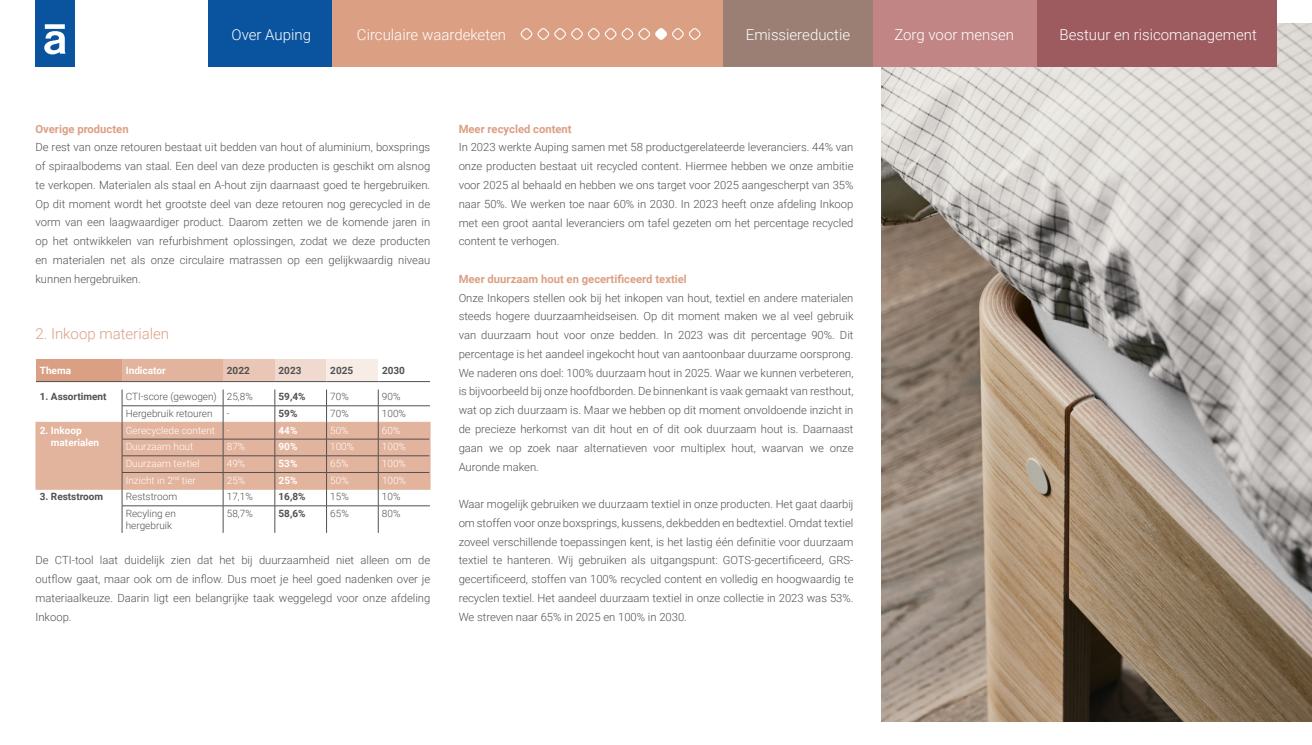
<style>
.page{position:relative;width:1312px;height:745px;background:#fff}
.page>*{position:absolute;margin:0;border:0;box-sizing:border-box;transform-origin:0 0}
.t1{font:300 15px "Roboto";color:#fff}
.t2{font:300 15px "Roboto";color:#dba084}
.t3{font:300 11.25px/18.8px "Roboto";color:#515151;text-align:justify}
.t4{font:700 11.25px "Roboto";color:#dba084}
.t5{font:300 10px/12px "Roboto";color:#515151}
.t6{font:300 10px "Roboto";color:#fff}
.t7{font:700 10px "Roboto";color:#515151}
.t8{font:700 10px/12px "Roboto";color:#fff}
</style>
<div class="page">
<img style="left:881px;top:23px;width:430px;height:698px">
<svg style="left:36px;top:359px;width:394px;height:129px;fill:#e2b39d"></svg>
<div style="left:223px;top:359px;width:52px;height:22px;background:#e9c6b5"></div>
<div style="left:275px;top:359px;width:51px;height:22px;background:#f0d9ce"></div>
<div style="left:326px;top:359px;width:52px;height:22px;background:#f8ece7"></div>
<div style="left:378px;top:359px;width:52px;height:22px;background:#fff"></div>
<hr style="left:35px;top:421px;width:87px;height:2px;background:#e2b39d">
<svg style="left:35px;top:423px;width:2px;height:65px"></svg>
<hr style="left:35px;top:488px;width:87px;height:1px;background:#e2b39d">
<hr style="left:122px;top:421px;width:101px;height:2px;background:#e2b39d">
<hr style="left:223px;top:421px;width:51px;height:2px;background:#e2b39d">
<hr style="left:275px;top:421px;width:51px;height:2px;background:#e2b39d">
<hr style="left:327px;top:421px;width:51px;height:2px;background:#e2b39d">
<hr style="left:378px;top:421px;width:52px;height:2px;background:#e2b39d">
<svg style="left:429px;top:423px;width:1px;height:65px"></svg>
<hr style="left:122px;top:488px;width:101px;height:1px;background:#e2b39d">
<hr style="left:223px;top:488px;width:51px;height:1px;background:#e2b39d">
<hr style="left:275px;top:488px;width:51px;height:1px;background:#e2b39d">
<hr style="left:327px;top:488px;width:51px;height:1px;background:#e2b39d">
<hr style="left:378px;top:488px;width:52px;height:1px;background:#e2b39d">
<hr style="left:36px;top:381px;width:86px;height:1px;background:#515151">
<hr style="left:122px;top:381px;width:101px;height:1px;background:#515151">
<hr style="left:223px;top:381px;width:52px;height:1px;background:#515151">
<hr style="left:275px;top:381px;width:51px;height:1px;background:#515151">
<hr style="left:326px;top:381px;width:52px;height:1px;background:#515151">
<hr style="left:378px;top:381px;width:52px;height:1px;background:#515151">
<hr style="left:122px;top:405px;width:101px;height:1px;background:#515151">
<hr style="left:223px;top:405px;width:52px;height:1px;background:#515151">
<hr style="left:275px;top:405px;width:51px;height:1px;background:#515151">
<hr style="left:326px;top:405px;width:52px;height:1px;background:#515151">
<hr style="left:378px;top:405px;width:52px;height:1px;background:#515151">
<hr style="left:122px;top:438px;width:101px;height:1px;background:#515151">
<hr style="left:223px;top:438px;width:52px;height:1px;background:#515151">
<hr style="left:275px;top:438px;width:51px;height:1px;background:#515151">
<hr style="left:326px;top:438px;width:52px;height:1px;background:#515151">
<hr style="left:378px;top:438px;width:51px;height:1px;background:#515151">
<hr style="left:122px;top:455px;width:101px;height:1px;background:#515151">
<hr style="left:223px;top:455px;width:52px;height:1px;background:#515151">
<hr style="left:275px;top:455px;width:51px;height:1px;background:#515151">
<hr style="left:326px;top:455px;width:52px;height:1px;background:#515151">
<hr style="left:378px;top:455px;width:51px;height:1px;background:#515151">
<hr style="left:122px;top:472px;width:101px;height:1px;background:#515151">
<hr style="left:223px;top:472px;width:52px;height:1px;background:#515151">
<hr style="left:275px;top:472px;width:51px;height:1px;background:#515151">
<hr style="left:326px;top:472px;width:52px;height:1px;background:#515151">
<hr style="left:378px;top:472px;width:51px;height:1px;background:#515151">
<svg style="left:122px;top:389px;width:1px;height:143px"></svg>
<hr style="left:122px;top:505px;width:101px;height:1px;background:#515151">
<hr style="left:223px;top:505px;width:52px;height:1px;background:#515151">
<hr style="left:275px;top:505px;width:51px;height:1px;background:#515151">
<hr style="left:326px;top:505px;width:52px;height:1px;background:#515151">
<svg style="left:223px;top:389px;width:1px;height:143px"></svg>
<svg style="left:274px;top:389px;width:1px;height:143px"></svg>
<svg style="left:326px;top:389px;width:1px;height:143px"></svg>
<svg style="left:378px;top:389px;width:1px;height:143px"></svg>
<hr style="left:378px;top:505px;width:52px;height:1px;background:#515151">
<div style="left:872px;top:0;width:164px;height:66px;background:#c28585"></div>
<div style="left:1036px;top:0;width:240px;height:66px;background:#9d5b60"></div>
<div style="left:722px;top:0;width:150px;height:66px;background:#9b7f75"></div>
<div style="left:208px;top:0;width:124px;height:66px;background:#09539f"></div>
<div style="left:332px;top:0;width:390px;height:66px;background:#dba084"></div>
<svg style="left:520px;top:28px;width:181px;height:12px"></svg>
<div style="left:35px;top:0;width:39px;height:66px;background:#09539f"></div>
<svg style="left:44px;top:24px;width:22px;height:30px"></svg>
<h1 class="t1" style="left:231px;top:24px;width:81px">Over Auping</h1>
<h1 class="t1" style="left:357px;top:24px;width:151px">Circulaire waardeketen</h1>
<h1 class="t1" style="left:745px;top:24px;width:106px">Emissiereductie</h1>
<h1 class="t1" style="left:894px;top:24px;width:121px">Zorg voor mensen</h1>
<h1 class="t1" style="left:1059px;top:24px;width:199px">Bestuur en risicomanagement</h1>
<p class="t4" style="left:35px;top:121px;width:95px">Overige producten</p>
<p class="t3" style="left:35px;top:137px;width:396px">De rest van onze retouren bestaat uit bedden van hout of aluminium, boxsprings of spiraalbodems van staal. Een deel van deze producten is geschikt om alsnog te verkopen. Materialen als staal en A-hout zijn daarnaast goed te hergebruiken.<br>Op dit moment wordt het grootste deel van deze retouren nog gerecycled in de vorm van een laagwaardiger product. Daarom zetten we de komende jaren in op het ontwikkelen van refurbishment oplossingen, zodat we deze producten en materialen net als onze circulaire matrassen op een gelijkwaardig niveau kunnen hergebruiken.</p>
<h1 class="t2" style="left:35px;top:323px;width:135px">2. Inkoop materialen</h1>
<p class="t8" style="left:40px;top:364px;width:33px">Thema</p>
<p class="t8" style="left:126px;top:364px;width:41px">Indicator</p>
<p class="t7" style="left:227px;top:363px;width:24px">2022</p>
<p class="t7" style="left:278px;top:363px;width:24px">2023</p>
<p class="t7" style="left:330px;top:363px;width:24px">2025</p>
<p class="t7" style="left:382px;top:363px;width:24px">2030</p>
<p class="t7" style="left:40px;top:389px;width:68px">1. Assortiment</p>
<p class="t5" style="left:126px;top:390px;width:128px">CTI-score (gewogen) 25,8%</p>
<p class="t7" style="left:278px;top:389px;width:29px">59,4%</p>
<p class="t5" style="left:330px;top:390px;width:20px">70%</p>
<p class="t5" style="left:382px;top:390px;width:20px">90%</p>
<p class="t5" style="left:126px;top:407px;width:88px">Hergebruik retouren</p>
<p class="t5" style="left:227px;top:407px;width:4px">-</p>
<p class="t7" style="left:278px;top:406px;width:20px">59%</p>
<p class="t5" style="left:330px;top:407px;width:20px">70%</p>
<p class="t5" style="left:382px;top:407px;width:26px">100%</p>
<p class="t8" style="left:51px;top:423px;width:50px;text-indent:-11px">2. Inkoop materialen</p>
<p class="t6" style="left:126px;top:423px;width:105px">Gerecyclede content -</p>
<p class="t8" style="left:278px;top:423px;width:20px">44%</p>
<p class="t6" style="left:330px;top:423px;width:20px">50%</p>
<p class="t6" style="left:382px;top:423px;width:20px">60%</p>
<p class="t6" style="left:126px;top:439px;width:69px">Duurzaam hout</p>
<p class="t6" style="left:227px;top:439px;width:20px">87%</p>
<p class="t8" style="left:278px;top:440px;width:20px">90%</p>
<p class="t6" style="left:330px;top:439px;width:26px">100%</p>
<p class="t6" style="left:382px;top:439px;width:26px">100%</p>
<p class="t6" style="left:126px;top:456px;width:75px">Duurzaam textiel</p>
<p class="t6" style="left:227px;top:456px;width:20px">49%</p>
<p class="t8" style="left:278px;top:457px;width:20px">53%</p>
<p class="t6" style="left:330px;top:456px;width:20px">65%</p>
<p class="t6" style="left:382px;top:456px;width:26px">100%</p>
<p class="t6" style="left:126px;top:473px;width:72px">Inzicht in 2<sup>nd</sup> tier</p>
<p class="t6" style="left:227px;top:473px;width:20px">25%</p>
<p class="t8" style="left:278px;top:473px;width:20px">25%</p>
<p class="t6" style="left:330px;top:473px;width:20px">50%</p>
<p class="t6" style="left:382px;top:473px;width:26px">100%</p>
<p class="t7" style="left:40px;top:489px;width:65px">3. Reststroom</p>
<p class="t5" style="left:126px;top:490px;width:53px">Reststroom</p>
<p class="t5" style="left:227px;top:490px;width:27px">17,1%</p>
<p class="t7" style="left:278px;top:489px;width:29px">16,8%</p>
<p class="t5" style="left:330px;top:490px;width:20px">15%</p>
<p class="t5" style="left:382px;top:490px;width:20px">10%</p>
<p class="t5" style="left:126px;top:507px;width:52px">Recyling en hergebruik</p>
<p class="t5" style="left:227px;top:507px;width:27px">58,7%</p>
<p class="t7" style="left:278px;top:506px;width:29px">58,6%</p>
<p class="t5" style="left:330px;top:507px;width:20px">65%</p>
<p class="t5" style="left:382px;top:507px;width:20px">80%</p>
<p class="t3" style="left:35px;top:550px;width:396px">De CTI-tool laat duidelijk zien dat het bij duurzaamheid niet alleen om de outflow gaat, maar ook om de inflow. Dus moet je heel goed nadenken over je materiaalkeuze. Daarin ligt een belangrijke taak weggelegd voor onze afdeling Inkoop.</p>
<p class="t4" style="left:458px;top:121px;width:115px">Meer recycled content</p>
<p class="t3" style="left:458px;top:137px;width:396px">In 2023 werkte Auping samen met 58 productgerelateerde leveranciers. 44% van onze producten bestaat uit recycled content. Hiermee hebben we onze ambitie voor 2025 al behaald en hebben we ons target voor 2025 aangescherpt van 35% naar 50%. We werken toe naar 60% in 2030. In 2023 heeft onze afdeling Inkoop met een groot aantal leveranciers om tafel gezeten om het percentage recycled content te verhogen.</p>
<p class="t4" style="left:458px;top:271px;width:230px">Meer duurzaam hout en gecertificeerd textiel</p>
<p class="t3" style="left:458px;top:287px;width:396px">Onze Inkopers stellen ook bij het inkopen van hout, textiel en andere materialen steeds hogere duurzaamheidseisen. Op dit moment maken we al veel gebruik van duurzaam hout voor onze bedden. In 2023 was dit percentage 90%. Dit percentage is het aandeel ingekocht hout van aantoonbaar duurzame oorsprong.<br>We naderen ons doel: 100% duurzaam hout in 2025. Waar we kunnen verbeteren, is bijvoorbeeld bij onze hoofdborden. De binnenkant is vaak gemaakt van resthout, wat op zich duurzaam is. Maar we hebben op dit moment onvoldoende inzicht in de precieze herkomst van dit hout en of dit ook duurzaam hout is. Daarnaast gaan we op zoek naar alternatieven voor multiplex hout, waarvan we onze Auronde maken.</p>
<p class="t3" style="left:458px;top:494px;width:396px">Waar mogelijk gebruiken we duurzaam textiel in onze producten. Het gaat daarbij om stoffen voor onze boxsprings, kussens, dekbedden en bedtextiel. Omdat textiel zoveel verschillende toepassingen kent, is het lastig één definitie voor duurzaam textiel te hanteren. Wij gebruiken als uitgangspunt: GOTS-gecertificeerd, GRS&shy;gecertificeerd, stoffen van 100% recycled content en volledig en hoogwaardig te recyclen textiel. Het aandeel duurzaam textiel in onze collectie in 2023 was 53%.<br>We streven naar 65% in 2025 en 100% in 2030.</p>
</div>
